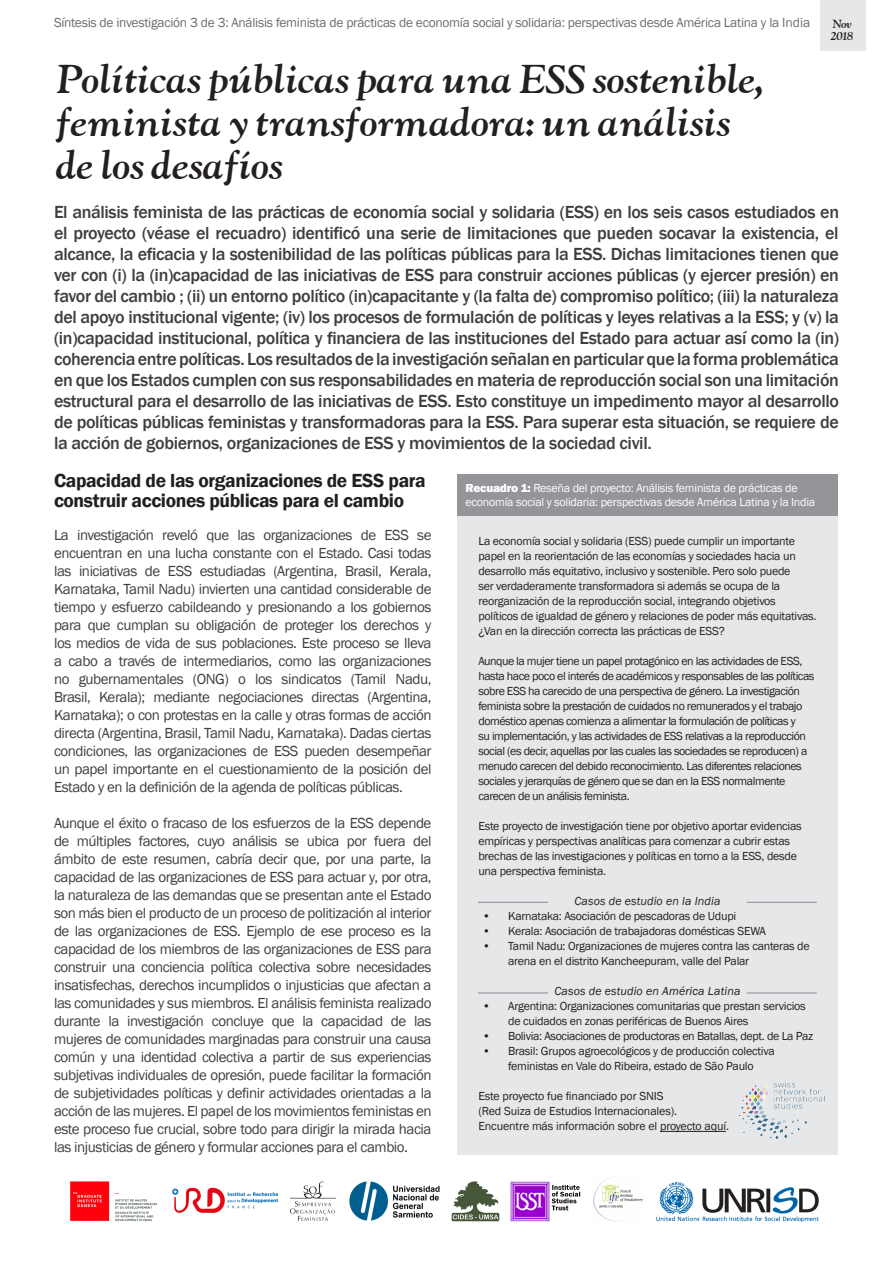
<style>
.page{position:relative;width:893px;height:1263px;background:#fff}
.page>*{position:absolute;margin:0;border:0;box-sizing:border-box;transform-origin:0 0}
.t1{font:italic 700 36px/43.2px "Goudy";letter-spacing:-.025em;color:#231f20}
.t2{font:600 19.5px/19.5px "Franklin Gothic";letter-spacing:-.02em;color:#231f20}
.t3{font:500 18px/21px "Franklin Gothic";letter-spacing:-.02em;color:#3e3e3f;text-align:justify}
.t4{font:15px/18px "Franklin Gothic";letter-spacing:-.03em;color:#3e3e3f;text-align:justify}
.t5{font:13.5px "Franklin Gothic";letter-spacing:-.02em;color:#6c6d70}
.t6{font:12px/15px "Franklin Gothic";letter-spacing:-.02em;color:#231f20}
.t7{font:12px/15px "Franklin Gothic";letter-spacing:-.04em;color:#231f20}
.t8{font:12px/13.5px "Franklin Gothic";letter-spacing:-.02em;color:#fff}
.t9{font:italic 12px "Franklin Gothic";letter-spacing:.01em;color:#231f20}
.t10{font:italic 700 10.5px/12.6px "Goudy";letter-spacing:-.05em;color:#231f20}
.s1{font-weight:800}
</style>
<div class="page">
<div style="left:820px;top:0;width:45px;height:50px;background:#e6e7e9"></div>
<img style="left:70px;top:1177px;width:749px;height:46px">
<div style="left:457px;top:474px;width:381px;height:42px;background:#939598"></div>
<div style="left:457px;top:516px;width:381px;height:638px;background:#e6e7e9"></div>
<hr style="left:660px;top:1131px;width:66px;height:1px;background:#231f20">
<img style="left:738px;top:1081px;width:87px;height:59px">
<hr style="left:478px;top:902px;width:70px;height:1px;background:#939598">
<hr style="left:747px;top:902px;width:70px;height:1px;background:#939598">
<hr style="left:478px;top:992px;width:70px;height:1px;background:#939598">
<hr style="left:747px;top:992px;width:70px;height:1px;background:#939598">
<p class="t5" style="left:54px;top:15px;width:758px">Síntesis de investigación 3 de 3: Análisis feminista de prácticas de economía social y solidaria: perspectivas desde América Latina y la India</p>
<p class="t10" style="left:830px;top:17px;width:24px">Nov<br>2018</p>
<h1 class="t1" style="left:54px;top:57px;width:710px">Políticas públicas para una ESS sostenible, feminista y transformadora: un análisis de los desafíos</h1>
<p class="t3" style="left:54px;top:201px;width:787px">El análisis feminista de las prácticas de economía social y solidaria (ESS) en los seis casos estudiados en el proyecto (véase el recuadro) identificó una serie de limitaciones que pueden socavar la existencia, el alcance, la eficacia y la sostenibilidad de las políticas públicas para la ESS. Dichas limitaciones tienen que ver con (i) la (in)capacidad de las iniciativas de ESS para construir acciones públicas (y ejercer presión) en favor del cambio ; (ii) un entorno político (in)capacitante y (la falta de) compromiso político; (iii) la naturaleza del apoyo institucional vigente; (iv) los procesos de formulación de políticas y leyes relativas a la ESS; y (v) la (in)capacidad institucional, política y financiera de las instituciones del Estado para actuar así como la (in) coherencia entre políticas. Los resultados de la investigación señalan en particular que la forma problemática en que los Estados cumplen con sus responsabilidades en materia de reproducción social son una limitación estructural para el desarrollo de las iniciativas de ESS. Esto constituye un impedimento mayor al desarrollo de políticas públicas feministas y transformadoras para la ESS. Para superar esta situación, se requiere de la acción de gobiernos, organizaciones de ESS y movimientos de la sociedad civil.</p>
<h2 class="t2" style="left:54px;top:471px;width:373px">Capacidad de las organizaciones de ESS para construir acciones públicas para el cambio</h2>
<p class="t4" style="left:54px;top:526px;width:379px">La investigación reveló que las organizaciones de ESS se encuentran en una lucha constante con el Estado. Casi todas las iniciativas de ESS estudiadas (Argentina, Brasil, Kerala, Karnataka, Tamil Nadu) invierten una cantidad considerable de tiempo y esfuerzo cabildeando y presionando a los gobiernos para que cumplan su obligación de proteger los derechos y los medios de vida de sus poblaciones. Este proceso se lleva a cabo a través de intermediarios, como las organizaciones no gubernamentales (ONG) o los sindicatos (Tamil Nadu, Brasil, Kerala); mediante negociaciones directas (Argentina, Karnataka); o con protestas en la calle y otras formas de acción directa (Argentina, Brasil, Tamil Nadu, Karnataka). Dadas ciertas condiciones, las organizaciones de ESS pueden desempeñar un papel importante en el cuestionamiento de la posición del Estado y en la definición de la agenda de políticas públicas.</p>
<p class="t4" style="left:54px;top:814px;width:379px">Aunque el éxito o fracaso de los esfuerzos de la ESS depende de múltiples factores, cuyo análisis se ubica por fuera del ámbito de este resumen, cabría decir que, por una parte, la capacidad de las organizaciones de ESS para actuar y, por otra, la naturaleza de las demandas que se presentan ante el Estado son más bien el producto de un proceso de politización al interior de las organizaciones de ESS. Ejemplo de ese proceso es la capacidad de los miembros de las organizaciones de ESS para construir una conciencia política colectiva sobre necesidades insatisfechas, derechos incumplidos o injusticias que afectan a las comunidades y sus miembros. El análisis feminista realizado durante la investigación concluye que la capacidad de las mujeres de comunidades marginadas para construir una causa común y una identidad colectiva a partir de sus experiencias subjetivas individuales de opresión, puede facilitar la formación de subjetividades políticas y definir actividades orientadas a la acción de las mujeres. El papel de los movimientos feministas en este proceso fue crucial, sobre todo para dirigir la mirada hacia las injusticias de género y formular acciones para el cambio.</p>
<p class="t8" style="left:466px;top:481px;width:351px"><span class="s1">Recuadro 1:</span> Reseña del proyecto: Análisis feminista de prácticas de economía social y solidaria: perspectivas desde América Latina y la India</p>
<p class="t6" style="left:478px;top:534px;width:340px">La economía social y solidaria (ESS) puede cumplir un importante papel en la reorientación de las economías y sociedades hacia un desarrollo más equitativo, inclusivo y sostenible. Pero solo puede<br>ser verdaderamente transformadora si además se ocupa de la reorganización de la reproducción social, integrando objetivos políticos de igualdad de género y relaciones de poder más equitativas. ¿Van en la dirección correcta las prácticas de ESS?</p>
<p class="t7" style="left:478px;top:654px;width:338px">Aunque la mujer tiene un papel protagónico en las actividades de ESS, hasta hace poco el interés de académicos y responsables de las políticas sobre ESS ha carecido de una perspectiva de género. La investigación feminista sobre la prestación de cuidados no remunerados y el trabajo doméstico apenas comienza a alimentar la formulación de políticas y<br>su implementación, y las actividades de ESS relativas a la reproducción social (es decir, aquellas por las cuales las sociedades se reproducen) a menudo carecen del debido reconocimiento. Las diferentes relaciones sociales y jerarquías de género que se dan en la ESS normalmente carecen de un análisis feminista.</p>
<p class="t6" style="left:478px;top:819px;width:325px">Este proyecto de investigación tiene por objetivo aportar evidencias empíricas y perspectivas analíticas para comenzar a cubrir estas brechas de las investigaciones y políticas en torno a la ESS, desde una perspectiva feminista.</p>
<p class="t9" style="left:574px;top:894px;width:147px">Casos de estudio en la India</p>
<p class="t6" style="left:483px;top:909px;width:255px">• Karnataka: Asociación de pescadoras de Udupi</p>
<p class="t6" style="left:483px;top:924px;width:285px">• Kerala: Asociación de trabajadoras domésticas SEWA</p>
<p class="t6" style="left:508px;top:939px;width:303px;text-indent:-26px">• Tamil Nadu: Organizaciones de mujeres contra las canteras de arena en el distrito Kancheepuram, valle del Palar</p>
<p class="t9" style="left:554px;top:984px;width:188px">Casos de estudio en América Latina</p>
<p class="t6" style="left:508px;top:999px;width:299px;text-indent:-26px">• Argentina: Organizaciones comunitarias que prestan servicios de cuidados en zonas periféricas de Buenos Aires</p>
<p class="t6" style="left:483px;top:1029px;width:332px">• Bolivia: Asociaciones de productoras en Batallas, dept. de La Paz</p>
<p class="t6" style="left:483px;top:1044px;width:294px;text-align:center">• Brasil: Grupos agroecológicos y de producción colectiva feministas en Vale do Ribeira, estado de São Paulo</p>
<p class="t6" style="left:478px;top:1089px;width:252px">Este proyecto fue financiado por SNIS<br>(Red Suiza de Estudios Internacionales).<br>Encuentre más información sobre el proyecto aquí.</p>
</div>
